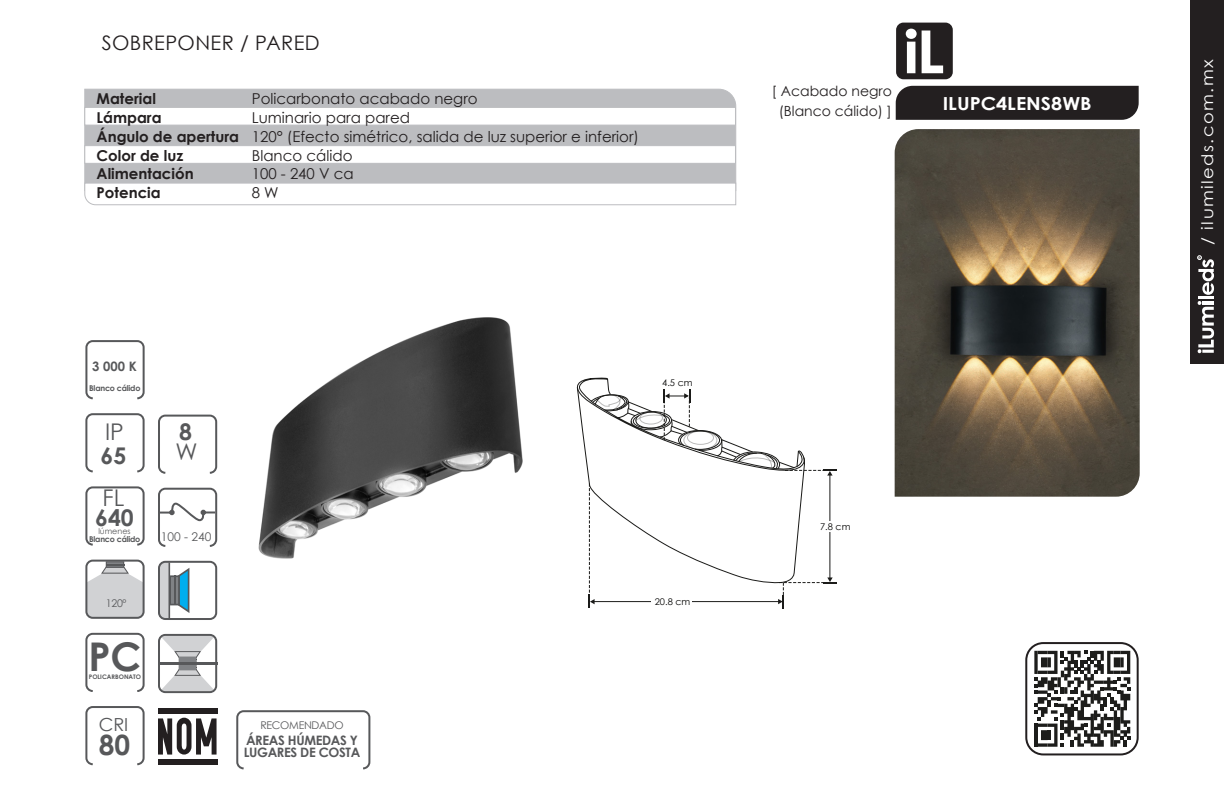
<style>
.page{position:relative;width:1224px;height:792px;background:#fff}
.page>*{position:absolute;margin:0;border:0;box-sizing:border-box;transform-origin:0 0}
.t1{font:700 39.6px "Century Gothic";color:#57585a}
.t2{font:700 28px "Century Gothic";color:#57585a}
.t3{font:700 23px "Century Gothic";color:#57585a}
.t4{font:23px "Century Gothic";color:#57585a}
.t5{font:20px "Century Gothic";letter-spacing:.02em;color:#231f20}
.t6{font:700 18px "Century Gothic";color:#fff;scale:1.1 1}
.t7{font:18px "Century Gothic";color:#57585a}
.t8{font:16px "Century Gothic";letter-spacing:.08em;color:#fff;scale:1.12 1}
.t9{font:15px "Century Gothic";color:#231f20}
.t10{font:700 15px "Century Gothic";color:#231f20}
.t11{font:14px "Century Gothic";color:#231f20}
.t12{font:700 13px "Century Gothic";letter-spacing:-.025em;color:#57585a}
.t13{font:12px "Century Gothic";color:#57585a}
.t14{font:10.6px "Century Gothic";letter-spacing:-.025em;color:#57585a}
.t15{font:9.2px "Century Gothic";color:#050504}
.t16{font:700 8px "Century Gothic";letter-spacing:-.025em;color:#57585a}
.t17{font:8px "Century Gothic";color:#57585a}
.t18{font:700 6.2px "Century Gothic";color:#57585a}
</style>
<div class="page">
<div style="left:1190px;top:0;width:34px;height:364px;background:#231f20"></div>
<hr style="left:1198px;top:296px;width:16px;height:3px;background:#fff">
<svg style="left:1198px;top:301px;width:16px;height:52px"></svg>
<svg style="left:1197px;top:255px;width:17px;height:40px"></svg>
<img style="left:201px;top:317px;width:322px;height:251px">
<hr style="left:593px;top:601px;width:187px;height:1px;background:#1b1b19">
<svg style="left:589px;top:585px;width:6px;height:23px"></svg>
<div style="left:652px;top:597px;width:40px;height:11px;background:#fff"></div>
<hr style="left:830px;top:473px;width:1px;height:106px;background:#1b1b19">
<svg style="left:778px;top:577px;width:59px;height:32px"></svg>
<div style="left:819px;top:521px;width:34px;height:11px;background:#fff"></div>
<svg style="left:588px;top:476px;width:217px;height:108px"></svg>
<svg style="left:576px;top:377px;width:261px;height:99px"></svg>
<div style="left:84px;top:88px;width:653px;height:94px;background:#bcbdc0"></div>
<div style="left:84px;top:107px;width:652px;height:19px;background:#fff;border:1px solid #bcbdc0"></div>
<div style="left:84px;top:145px;width:652px;height:19px;background:#fff;border:1px solid #bcbdc0"></div>
<svg style="left:84px;top:182px;width:653px;height:24px"></svg>
<div style="left:896px;top:86px;width:243px;height:34px;background:#231f20"></div>
<div style="left:1025px;top:642px;width:114px;height:113px;border:2px solid #231f20;border-radius:17px"></div>
<div style="left:896px;top:23px;width:57px;height:56px;background:#231f20;border-radius:7px"></div>
<svg style="left:906px;top:29px;width:37px;height:44px"></svg>
<div style="left:158px;top:415px;width:59px;height:59px;border:2px solid #57585a;border-radius:6px"></div>
<div style="left:85px;top:413px;width:60px;height:59px;border:2px solid #57585a;border-radius:6px"></div>
<div style="left:158px;top:488px;width:59px;height:59px;border:2px solid #57585a;border-radius:6px"></div>
<svg style="left:158px;top:502px;width:59px;height:20px"></svg>
<div style="left:85px;top:486px;width:60px;height:60px;border:2px solid #57585a;border-radius:6px"></div>
<svg style="left:161px;top:564px;width:28px;height:53px"></svg>
<hr style="left:174px;top:575px;width:1px;height:30px;background:#57585a">
<div style="left:158px;top:561px;width:59px;height:59px;border:2px solid #57585a;border-radius:6px"></div>
<hr style="left:169px;top:563px;width:1px;height:55px;background:#57585a">
<div style="left:158px;top:709px;width:59px;height:5px;background:#231f20"></div>
<div style="left:158px;top:759px;width:59px;height:6px;background:#231f20"></div>
<svg style="left:158px;top:718px;width:59px;height:37px"></svg>
<div style="left:85px;top:633px;width:60px;height:59px;border:2px solid #57585a;border-radius:6px"></div>
<div style="left:236px;top:710px;width:134px;height:59px;border:2px solid #57585a;border-radius:6px"></div>
<svg style="left:162px;top:637px;width:52px;height:53px"></svg>
<div style="left:179px;top:664px;width:17px;height:6px;background:#808285"></div>
<div style="left:179px;top:657px;width:17px;height:6px;background:#808285"></div>
<div style="left:158px;top:634px;width:59px;height:59px;border:2px solid #57585a;border-radius:6px"></div>
<hr style="left:158px;top:662px;width:59px;height:3px;background:#57585a">
<div style="left:85px;top:706px;width:60px;height:59px;border:2px solid #57585a;border-radius:6px"></div>
<svg style="left:88px;top:563px;width:54px;height:53px"></svg>
<div style="left:85px;top:560px;width:60px;height:59px;border:2px solid #57585a;border-radius:6px"></div>
<div style="left:85px;top:340px;width:60px;height:59px;border:2px solid #57585a;border-radius:6px"></div>
<svg style="left:1034px;top:651px;width:96px;height:96px"></svg>
<img style="left:895px;top:129px;width:245px;height:368px">
<p class="t5" style="left:102px;top:31px;width:220px">SOBREPONER / PARED</p>
<p class="t10" style="left:97px;top:89px;width:61px">Material</p>
<p class="t10" style="left:97px;top:108px;width:67px">Lámpara</p>
<p class="t10" style="left:97px;top:127px;width:144px">Ángulo de apertura</p>
<p class="t10" style="left:97px;top:146px;width:88px">Color de luz</p>
<p class="t10" style="left:97px;top:164px;width:99px">Alimentación</p>
<p class="t10" style="left:97px;top:183px;width:66px">Potencia</p>
<p class="t9" style="left:252px;top:90px;width:227px">Policarbonato acabado negro</p>
<p class="t9" style="left:252px;top:108px;width:160px">Luminario para pared</p>
<p class="t9" style="left:252px;top:127px;width:389px">120° (Efecto simétrico, salida de luz superior e inferior)</p>
<p class="t9" style="left:252px;top:146px;width:102px">Blanco cálido</p>
<p class="t9" style="left:252px;top:165px;width:103px">100 - 240 V ca</p>
<p class="t9" style="left:252px;top:184px;width:28px">8 W</p>
<p class="t12" style="left:92px;top:358px;width:46px">3 000 K</p>
<p class="t16" style="left:89px;top:383px;width:53px">Blanco cálido</p>
<p class="t4" style="left:105px;top:418px;width:20px">IP</p>
<p class="t3" style="left:101px;top:441px;width:27px">65</p>
<p class="t4" style="left:103px;top:483px;width:23px">FL</p>
<p class="t3" style="left:95px;top:503px;width:40px">640</p>
<p class="t17" style="left:98px;top:526px;width:34px">lúmenes</p>
<p class="t16" style="left:89px;top:534px;width:53px">Blanco cálido</p>
<p class="t3" style="left:179px;top:417px;width:14px">8</p>
<p class="t4" style="left:176px;top:438px;width:24px">W</p>
<p class="t13" style="left:161px;top:529px;width:52px">100 - 240</p>
<p class="t14" style="left:106px;top:596px;width:22px">120º</p>
<h1 class="t1" style="left:88px;top:632px;width:55px">PC</h1>
<p class="t18" style="left:89px;top:672px;width:54px">POLICARBONATO</p>
<p class="t7" style="left:99px;top:714px;width:31px">CRI</p>
<p class="t2" style="left:99px;top:727px;width:33px">80</p>
<p class="t14" style="left:260px;top:719px;width:85px">RECOMENDADO</p>
<p class="t12" style="left:246px;top:732px;width:114px">ÁREAS HÚMEDAS Y</p>
<p class="t12" style="left:244px;top:744px;width:118px">LUGARES DE COSTA</p>
<p class="t15" style="left:662px;top:377px;width:32px">4.5 cm</p>
<p class="t15" style="left:655px;top:596px;width:37px">20.8 cm</p>
<p class="t11" style="left:772px;top:83px;width:121px">[ Acabado negro</p>
<p class="t11" style="left:779px;top:102px;width:115px">(Blanco cálido) ]</p>
<p class="t6" style="left:943px;top:92px;width:137px">ILUPC4LENS8WB</p>
<p class="t15" style="left:820px;top:521px;width:32px">7.8 cm</p>
<p class="t8" style="left:1198px;top:245px;width:167px;rotate:-90deg">/ ilumileds.com.mx</p>
</div>
